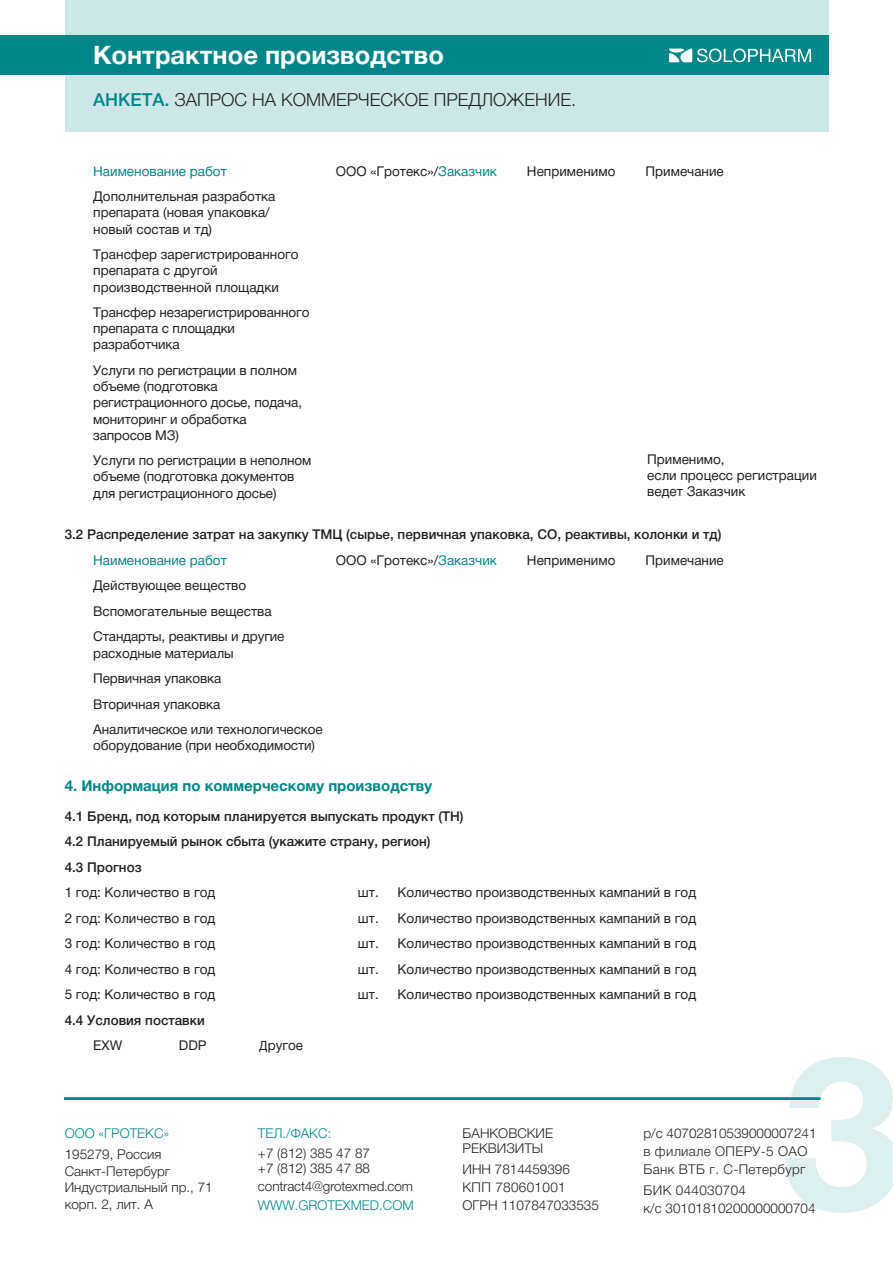
<style>
.page{position:relative;width:893px;height:1263px;background:#fff}
.page>*{position:absolute;margin:0;border:0;box-sizing:border-box;transform-origin:0 0}
.t1{font:700 25.5px "Helvetica Neue Cyr";color:#fff}
.t2{font:300 18px "Helvetica Neue Cyr";color:#231f20}
.t3{font:700 15px "Helvetica Neue Cyr";color:#008689}
.t4{font:13.5px/16.2px "Helvetica Neue Cyr";color:#231f20}
.t5{font:300 13.5px/16.5px "Helvetica Neue Cyr";color:#231f20}
.t6{font:500 13.5px/25.5px "Helvetica Neue Cyr";color:#231f20}
.t7{font:300 13.5px/18px "Helvetica Neue Cyr";letter-spacing:.025em;color:#231f20}
.t8{font:300 13.5px "Helvetica Neue Cyr";color:#008689}
.t9{font:13.5px "Helvetica Neue Cyr";color:#008689}
.s1{font-weight:500;color:#008689}
.s2{color:#008689}
.s3{font-family:"Myriad Pro"}
</style>
<div class="page">
<svg style="left:786px;top:1057px;width:107px;height:156px"></svg>
<div style="left:65px;top:0;width:763px;height:132px;background:#cde7e7"></div>
<div style="left:0;top:36px;width:828px;height:39px;background:#008689"></div>
<div style="left:64px;top:1097px;width:757px;height:3px;border:2px solid #008689"></div>
<svg style="left:669px;top:49px;width:142px;height:13px"></svg>
<h1 class="t1" style="left:93px;top:41px;width:352px">Контрактное производство</h1>
<h2 class="t2" style="left:93px;top:90px;width:484px"><span class="s1">АНКЕТА.</span> ЗАПРОС НА КОММЕРЧЕСКОЕ ПРЕДЛОЖЕНИЕ.</h2>
<p class="t9" style="left:93px;top:164px;width:135px">Наименование работ</p>
<p class="t4" style="left:336px;top:163px;width:163px">ООО «Гротекс»/<span class="s2">Заказчик</span></p>
<p class="t4" style="left:527px;top:163px;width:90px">Неприменимо</p>
<p class="t4" style="left:645px;top:163px;width:80px">Примечание</p>
<p class="t4" style="left:93px;top:188px;width:184px">Дополнительная разработка препарата (новая упаковка/ новый состав и тд)</p>
<p class="t4" style="left:93px;top:246px;width:207px">Трансфер зарегистрированного препарата с другой производственной площадки</p>
<p class="t4" style="left:93px;top:304px;width:218px">Трансфер незарегистрированного препарата с площадки разработчика</p>
<p class="t4" style="left:93px;top:362px;width:210px">Услуги по регистрации в полном объеме (подготовка регистрационного досье, подача, мониторинг и обработка запросов МЗ)</p>
<p class="t4" style="left:93px;top:452px;width:220px">Услуги по регистрации в неполном объеме (подготовка документов для регистрационного досье)</p>
<p class="t6" style="left:65px;top:522px;width:658px">3.2 Распределение затрат на закупку ТМЦ (сырье, первичная упаковка, СО, реактивы, колонки и тд)</p>
<p class="t9" style="left:93px;top:553px;width:135px">Наименование работ</p>
<p class="t4" style="left:336px;top:552px;width:163px">ООО «Гротекс»/<span class="s2">Заказчик</span></p>
<p class="t4" style="left:527px;top:552px;width:90px">Неприменимо</p>
<p class="t4" style="left:645px;top:552px;width:80px">Примечание</p>
<p class="t4" style="left:93px;top:573px;width:193px;line-height:25.5px">Действующее вещество<br>Вспомогательные вещества<br>Стандарты, реактивы и другие</p>
<p class="t4" style="left:93px;top:640px;width:231px;line-height:25.5px">расходные материалы<br>Первичная упаковка<br>Вторичная упаковка<br>Аналитическое или технологическое</p>
<p class="t4" style="left:93px;top:737px;width:223px">оборудование (при необходимости)</p>
<p class="t3" style="left:65px;top:777px;width:369px">4. Информация по коммерческому производству</p>
<p class="t6" style="left:65px;top:803px;width:400px">4.1 Бренд, под которым планируется выпускать продукт (ТН)<br>4.2 Планируемый рынок сбыта (укажите страну, регион)<br>4.3 Прогноз</p>
<p class="t4" style="left:65px;top:884px;width:152px">1 год: Количество в год</p>
<p class="t4" style="left:358px;top:884px;width:340px">шт. Количество производственных кампаний в год</p>
<p class="t4" style="left:65px;top:910px;width:152px">2 год: Количество в год</p>
<p class="t4" style="left:358px;top:910px;width:340px">шт. Количество производственных кампаний в год</p>
<p class="t4" style="left:65px;top:935px;width:152px">3 год: Количество в год</p>
<p class="t4" style="left:358px;top:935px;width:340px">шт. Количество производственных кампаний в год</p>
<p class="t4" style="left:65px;top:961px;width:152px">4 год: Количество в год</p>
<p class="t4" style="left:358px;top:961px;width:340px">шт. Количество производственных кампаний в год</p>
<p class="t4" style="left:65px;top:986px;width:152px">5 год: Количество в год</p>
<p class="t4" style="left:358px;top:986px;width:340px">шт. Количество производственных кампаний в год</p>
<p class="t6" style="left:65px;top:1007px;width:142px">4.4 Условия поставки</p>
<p class="t4" style="left:93px;top:1037px;width:30px">EXW</p>
<p class="t4" style="left:179px;top:1037px;width:29px">DDP</p>
<p class="t4" style="left:259px;top:1037px;width:45px"><span class="s3">Д</span>ругое</p>
<p class="t4" style="left:647px;top:451px;width:171px">Применимо,<br>если процесс регистрации ведет Заказчик</p>
<p class="t8" style="left:65px;top:1126px;width:106px">ООО «ГРОТЕКС»</p>
<p class="t5" style="left:65px;top:1146px;width:150px">195279, Россия<br>Санкт-Петербург<br>Индустриальный пр., 71 корп. 2, лит. А</p>
<p class="t8" style="left:258px;top:1126px;width:75px">ТЕЛ./ФАКС:</p>
<p class="t5" style="left:258px;top:1145px;width:114px;line-height:15px">+7 (812) 385 47 87 +7 (812) 385 47 88</p>
<p class="t5" style="left:258px;top:1178px;width:157px">contract4@grotexmed.com</p>
<p class="t8" style="left:258px;top:1198px;width:157px">WWW.GROTEXMED.COM</p>
<p class="t5" style="left:463px;top:1126px;width:92px;line-height:15px">БАНКОВСКИЕ<br>РЕКВИЗИТЫ</p>
<p class="t5" style="left:463px;top:1160px;width:138px;line-height:18px">ИНН 7814459396<br>КПП 780601001<br>ОГРН 1107847033535</p>
<p class="t7" style="left:643px;top:1124px;width:175px">р/с 40702810539000007241 в филиале ОПЕРУ-5 ОАО<br>Банк ВТБ г. С-Петербург</p>
<p class="t5" style="left:643px;top:1181px;width:174px;line-height:18px">БИК 044030704<br>к/с 30101810200000000704</p>
</div>
